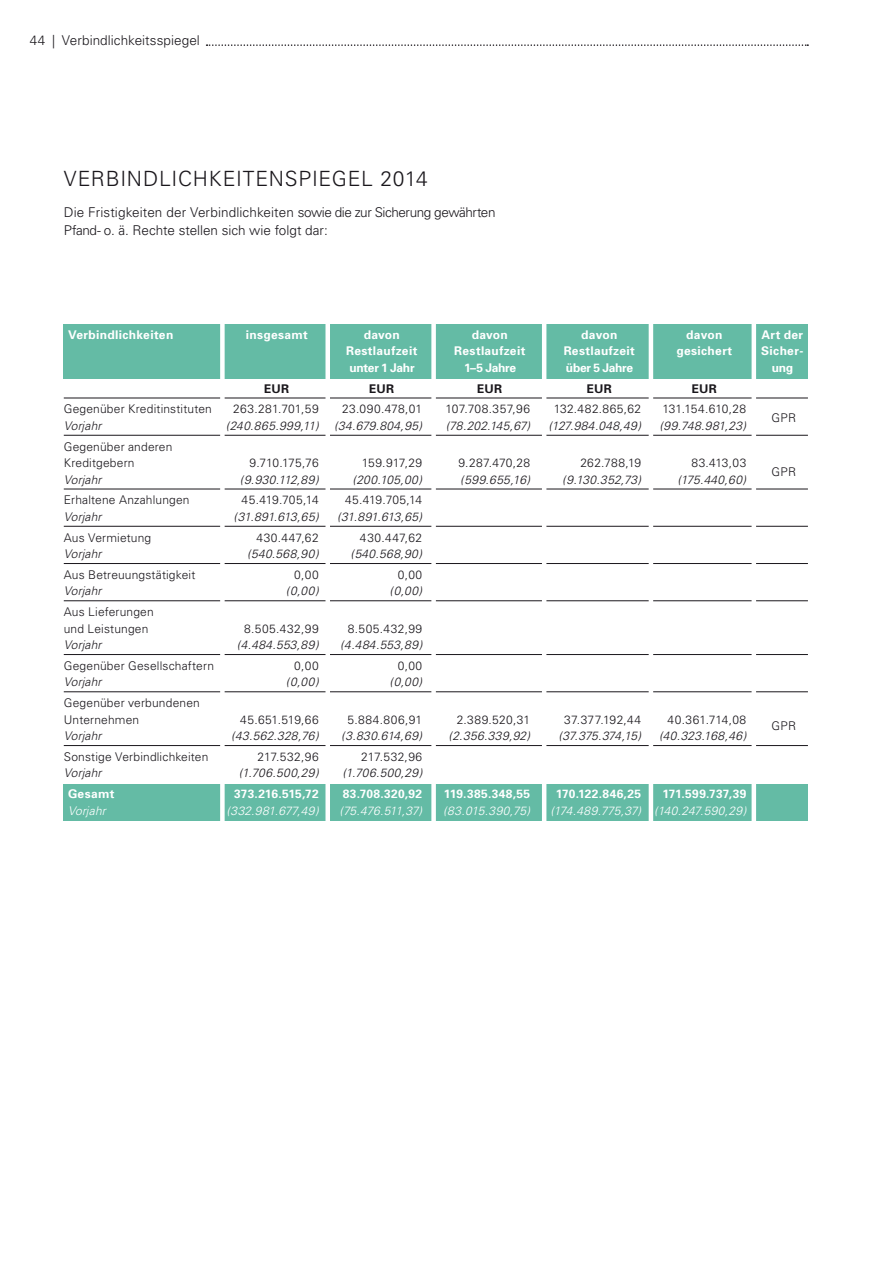
<style>
.page{position:relative;width:893px;height:1263px;background:#fff}
.page>*{position:absolute;margin:0;border:0;box-sizing:border-box;transform-origin:0 0}
.t1{font:300 21px "Univers";letter-spacing:.035em;color:#1a171c}
.t2{font:300 13.5px/18px "Univers";color:#1a171c}
.t3{font:300 12px/16.5px "Univers";letter-spacing:.015em;color:#1a171c}
.t4{font:italic 300 12px "Univers";letter-spacing:.015em;color:#1a171c}
.t5{font:700 12px "Univers";letter-spacing:.025em;color:#fff}
.t6{font:italic 300 12px "Univers";letter-spacing:-.005em;color:#fff}
.t7{font:italic 300 12px "Univers";letter-spacing:.015em;color:#fff}
.t8{font:italic 300 12px "Univers";letter-spacing:-.02em;color:#1a171c}
.t9{font:300 12px "Univers";letter-spacing:-.005em;color:#1a171c}
.t10{font:italic 300 12px "Univers";letter-spacing:.04em;color:#1a171c}
.t11{font:700 12px "Univers";color:#1a171c}
.t12{font:italic 300 12px "Univers";letter-spacing:-.035em;color:#1a171c}
.t13{font:italic 300 12px "Univers";letter-spacing:-.035em;color:#fff}
.t14{font:300 12px "Univers";letter-spacing:.035em;color:#1a171c}
.t15{font:700 12px "Univers";color:#fff}
</style>
<div class="page">
<div style="left:64px;top:324px;width:744px;height:54px;background:#64bba5"></div>
<div style="left:64px;top:784px;width:744px;height:37px;background:#64bba5"></div>
<hr style="left:64px;top:398px;width:744px;height:1px;background:#1a171c">
<hr style="left:64px;top:435px;width:744px;height:1px;background:#1a171c">
<hr style="left:64px;top:489px;width:744px;height:1px;background:#1a171c">
<hr style="left:64px;top:526px;width:744px;height:1px;background:#1a171c">
<hr style="left:64px;top:563px;width:744px;height:1px;background:#1a171c">
<hr style="left:64px;top:600px;width:744px;height:1px;background:#1a171c">
<hr style="left:64px;top:654px;width:744px;height:1px;background:#1a171c">
<hr style="left:64px;top:691px;width:744px;height:1px;background:#1a171c">
<hr style="left:64px;top:745px;width:744px;height:1px;background:#1a171c">
<div style="left:220px;top:319px;width:5px;height:569px;background:#fff"></div>
<div style="left:325px;top:319px;width:5px;height:506px;background:#fff"></div>
<div style="left:431px;top:319px;width:5px;height:506px;background:#fff"></div>
<hr style="left:542px;top:319px;width:4px;height:506px;background:#fff">
<hr style="left:649px;top:319px;width:4px;height:506px;background:#fff">
<hr style="left:752px;top:319px;width:4px;height:506px;background:#fff">
<svg style="left:207px;top:44px;width:601px;height:2px"></svg>
<p class="t2" style="left:30px;top:31px;width:172px">44 | Verbindlichkeitsspiegel</p>
<h1 class="t1" style="left:64px;top:166px;width:14px">verbi</h1>
<h1 class="t1" style="left:127px;top:166px;width:30px">ndlichkeite</h1>
<h1 class="t1" style="left:269px;top:166px;width:30px">nspiegel</h1>
<h1 class="t1" style="left:380px;top:166px;width:49px">2014</h1>
<p class="t2" style="left:64px;top:203px;width:433px">Die Fristigkeiten der Verbindlichkeiten sowie die zur Sicherung gewährten<br>Pfand- o. ä. Rechte stellen sich wie folgt dar:</p>
<p class="t5" style="left:68px;top:327px;width:107px">Verbindlichkeiten</p>
<p class="t5" style="left:246px;top:327px;width:64px">insgesamt</p>
<p class="t5" style="left:364px;top:327px;width:38px">davon</p>
<p class="t5" style="left:472px;top:327px;width:38px">davon</p>
<p class="t5" style="left:581px;top:327px;width:38px">davon</p>
<p class="t5" style="left:686px;top:327px;width:63px">davon A</p>
<p class="t5" style="left:770px;top:327px;width:34px">rt der</p>
<p class="t5" style="left:346px;top:344px;width:73px">Restlaufzeit</p>
<p class="t5" style="left:454px;top:344px;width:73px">Restlaufzeit</p>
<p class="t5" style="left:564px;top:344px;width:73px">Restlaufzeit</p>
<p class="t5" style="left:676px;top:344px;width:57px">gesichert</p>
<p class="t5" style="left:761px;top:344px;width:44px">Sicher-</p>
<p class="t5" style="left:349px;top:360px;width:67px">unter 1 Jahr</p>
<p class="t5" style="left:464px;top:360px;width:54px">1–5 Jahre</p>
<p class="t5" style="left:566px;top:360px;width:69px">über 5 Jahre</p>
<p class="t5" style="left:772px;top:360px;width:23px">ung</p>
<p class="t11" style="left:264px;top:381px;width:26px">EUR</p>
<p class="t11" style="left:369px;top:381px;width:26px">EUR</p>
<p class="t11" style="left:477px;top:381px;width:26px">EUR</p>
<p class="t11" style="left:587px;top:381px;width:26px">EUR</p>
<p class="t11" style="left:692px;top:381px;width:26px">EUR</p>
<p class="t3" style="left:64px;top:401px;width:150px">Gegenüber Kreditinstituten</p>
<p class="t3" style="left:233px;top:401px;width:87px">263.281.701,59</p>
<p class="t3" style="left:342px;top:401px;width:82px">23.090.478,01</p>
<p class="t3" style="left:445px;top:401px;width:86px">107.708.357,96</p>
<p class="t14" style="left:554px;top:402px;width:89px">132.482.865,62</p>
<p class="t3" style="left:662px;top:401px;width:85px">131.154.610,28</p>
<p class="t4" style="left:64px;top:418px;width:39px">Vorjahr</p>
<p class="t10" style="left:226px;top:418px;width:94px">(240.865.999,11)</p>
<p class="t4" style="left:334px;top:418px;width:90px">(34.679.804,95)</p>
<p class="t4" style="left:446px;top:418px;width:86px">(78.202.145,67)</p>
<p class="t4" style="left:548px;top:418px;width:94px">(127.984.048,49)</p>
<p class="t4" style="left:659px;top:418px;width:88px">(99.748.981,23)</p>
<p class="t3" style="left:771px;top:410px;width:26px">GPR</p>
<p class="t3" style="left:64px;top:438px;width:110px">Gegenüber anderen<br>Kreditgebern</p>
<p class="t3" style="left:249px;top:455px;width:71px">9.710.175,76</p>
<p class="t3" style="left:362px;top:455px;width:62px">159.917,29</p>
<p class="t3" style="left:458px;top:455px;width:73px">9.287.470,28</p>
<p class="t3" style="left:580px;top:455px;width:62px">262.788,19</p>
<p class="t3" style="left:691px;top:455px;width:56px">83.413,03</p>
<p class="t4" style="left:64px;top:472px;width:39px">Vorjahr</p>
<p class="t4" style="left:240px;top:472px;width:80px">(9.930.112,89)</p>
<p class="t4" style="left:352px;top:472px;width:71px">(200.105,00)</p>
<p class="t4" style="left:460px;top:472px;width:71px">(599.655,16)</p>
<p class="t4" style="left:562px;top:472px;width:80px">(9.130.352,73)</p>
<p class="t4" style="left:677px;top:472px;width:70px">(175.440,60)</p>
<p class="t3" style="left:64px;top:492px;width:127px">Erhaltene Anzahlungen</p>
<p class="t9" style="left:242px;top:493px;width:79px">45.419.705,14</p>
<p class="t9" style="left:345px;top:493px;width:79px">45.419.705,14</p>
<p class="t4" style="left:64px;top:509px;width:39px">Vorjahr</p>
<p class="t8" style="left:234px;top:509px;width:87px">(31.891.613,65)</p>
<p class="t8" style="left:337px;top:509px;width:87px">(31.891.613,65)</p>
<p class="t3" style="left:64px;top:529px;width:89px">Aus Vermietung</p>
<p class="t3" style="left:256px;top:529px;width:64px">430.447,62</p>
<p class="t3" style="left:360px;top:529px;width:64px">430.447,62</p>
<p class="t4" style="left:64px;top:547px;width:39px">Vorjahr</p>
<p class="t4" style="left:247px;top:547px;width:73px">(540.568,90)</p>
<p class="t4" style="left:351px;top:547px;width:73px">(540.568,90)</p>
<p class="t3" style="left:64px;top:566px;width:133px">Aus Betreuungstätigkeit</p>
<p class="t3" style="left:294px;top:566px;width:26px">0,00</p>
<p class="t3" style="left:398px;top:566px;width:26px">0,00</p>
<p class="t4" style="left:64px;top:584px;width:39px">Vorjahr</p>
<p class="t4" style="left:286px;top:584px;width:34px">(0,00)</p>
<p class="t4" style="left:389px;top:584px;width:34px">(0,00)</p>
<p class="t3" style="left:64px;top:604px;width:92px">Aus Lieferungen und Leistungen</p>
<p class="t3" style="left:244px;top:620px;width:76px">8.505.432,99</p>
<p class="t3" style="left:348px;top:620px;width:76px">8.505.432,99</p>
<p class="t4" style="left:64px;top:638px;width:39px">Vorjahr</p>
<p class="t4" style="left:237px;top:638px;width:84px">(4.484.553,89)</p>
<p class="t4" style="left:340px;top:638px;width:84px">(4.484.553,89)</p>
<p class="t3" style="left:64px;top:657px;width:152px">Gegenüber Gesellschaftern</p>
<p class="t3" style="left:294px;top:657px;width:26px">0,00</p>
<p class="t3" style="left:398px;top:657px;width:26px">0,00</p>
<p class="t4" style="left:64px;top:675px;width:39px">Vorjahr</p>
<p class="t4" style="left:286px;top:675px;width:34px">(0,00)</p>
<p class="t4" style="left:389px;top:675px;width:34px">(0,00)</p>
<p class="t3" style="left:64px;top:695px;width:138px">Gegenüber verbundenen<br>Unternehmen</p>
<p class="t3" style="left:240px;top:711px;width:80px">45.651.519,66</p>
<p class="t3" style="left:348px;top:711px;width:76px">5.884.806,91</p>
<p class="t3" style="left:457px;top:711px;width:75px">2.389.520,31</p>
<p class="t3" style="left:564px;top:711px;width:79px">37.377.192,44</p>
<p class="t3" style="left:668px;top:711px;width:80px">40.361.714,08</p>
<p class="t4" style="left:64px;top:729px;width:39px">Vorjahr</p>
<p class="t4" style="left:231px;top:729px;width:89px">(43.562.328,76)</p>
<p class="t4" style="left:341px;top:729px;width:83px">(3.830.614,69)</p>
<p class="t4" style="left:449px;top:729px;width:83px">(2.356.339,92)</p>
<p class="t12" style="left:558px;top:729px;width:84px">(37.375.374,15)</p>
<p class="t4" style="left:659px;top:729px;width:89px">(40.323.168,46)</p>
<p class="t3" style="left:64px;top:748px;width:146px">Sonstige Verbindlichkeiten</p>
<p class="t3" style="left:258px;top:748px;width:63px">217.532,96</p>
<p class="t3" style="left:361px;top:748px;width:63px">217.532,96</p>
<p class="t4" style="left:64px;top:766px;width:39px">Vorjahr</p>
<p class="t4" style="left:239px;top:766px;width:81px">(1.706.500,29)</p>
<p class="t4" style="left:342px;top:766px;width:81px">(1.706.500,29)</p>
<p class="t5" style="left:68px;top:787px;width:48px">Gesamt</p>
<p class="t15" style="left:234px;top:787px;width:86px">373.216.515,72</p>
<p class="t5" style="left:343px;top:787px;width:81px">83.708.320,92</p>
<p class="t5" style="left:444px;top:787px;width:88px">119.385.348,55</p>
<p class="t5" style="left:556px;top:787px;width:87px">170.122.846,25</p>
<p class="t5" style="left:662px;top:787px;width:86px">171.599.737,39</p>
<p class="t6" style="left:68px;top:803px;width:39px">Vorjahr</p>
<p class="t7" style="left:226px;top:803px;width:94px">(332.981.677,49)</p>
<p class="t13" style="left:340px;top:803px;width:84px">(75.476.511,37)</p>
<p class="t7" style="left:443px;top:803px;width:89px">(83.015.390,75)</p>
<p class="t6" style="left:550px;top:803px;width:197px">(174.489.775,37) (140.247.590,29)</p>
<p class="t3" style="left:772px;top:464px;width:26px">GPR</p>
<p class="t3" style="left:772px;top:717px;width:26px">GPR</p>
</div>
